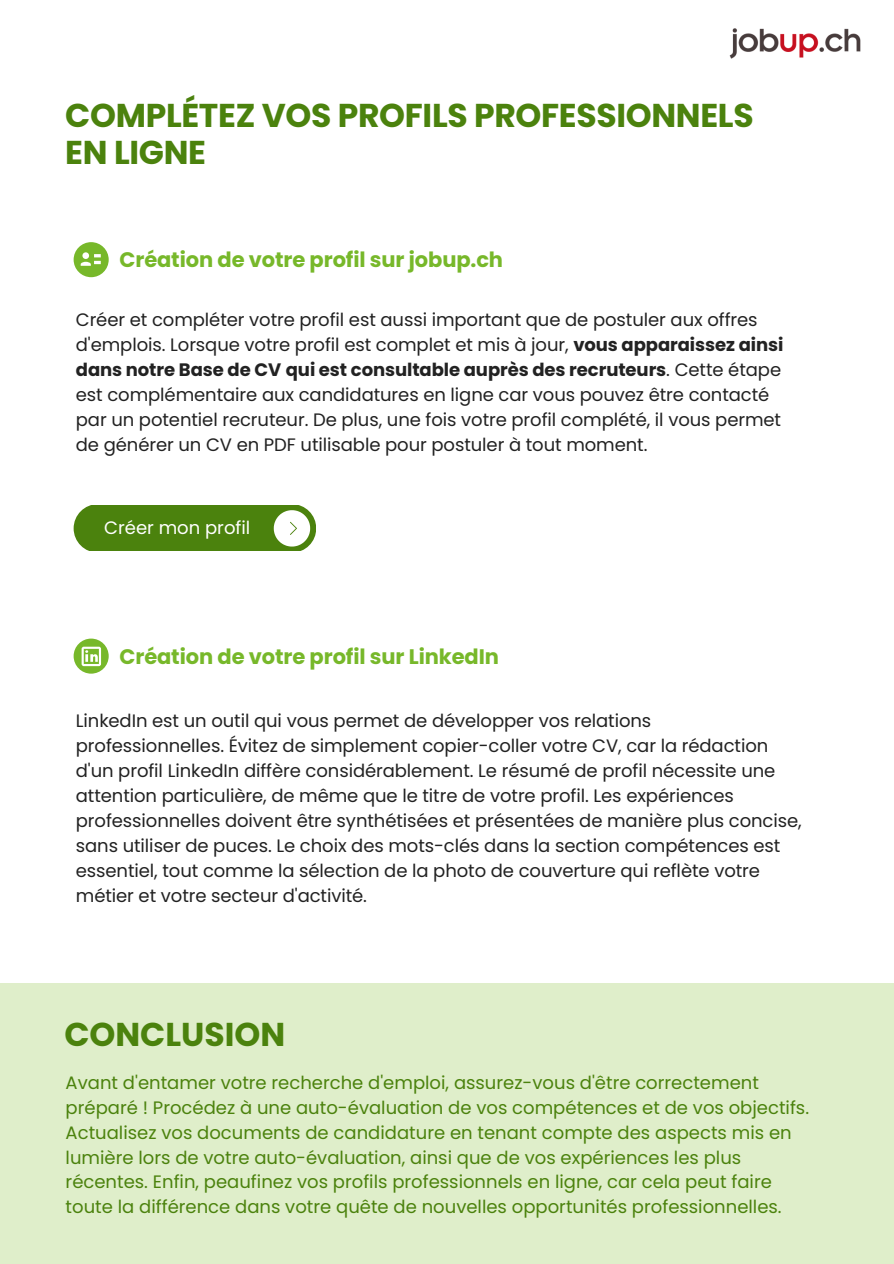
<style>
.page{position:relative;width:894px;height:1264px;background:#fff}
.page>*{position:absolute;margin:0;border:0;box-sizing:border-box;transform-origin:0 0}
.t1{font:700 33px/37.2px "Poppins";letter-spacing:-.01em;color:#4b820d}
.t2{font:700 21px "Poppins";letter-spacing:-.005em;color:#77b82a}
.t3{font:18px/25px "Poppins";letter-spacing:-.005em;color:#222}
.t4{font:18px/24.8px "Poppins";color:#4b820d}
.t5{font:18px "Poppins";color:#fff}
.s1{font-weight:700}
</style>
<div class="page">
<img style="left:729px;top:28px;width:131px;height:31px">
<div style="left:0;top:982px;width:893px;height:281px;background:#dfeeca"></div>
<div style="left:74px;top:242px;width:35px;height:35px;background:#77b82a;border-radius:50%"></div>
<svg style="left:81px;top:252px;width:20px;height:14px"></svg>
<div style="left:74px;top:638px;width:35px;height:35px;background:#77b82a;border-radius:50%"></div>
<svg style="left:82px;top:646px;width:19px;height:20px"></svg>
<svg style="left:74px;top:506px;width:241px;height:45px;background:#61912a"></svg>
<p class="t1" style="left:65px;top:97px;width:689px">COMPLÉTEZ VOS PROFILS PROFESSIONNELS<br>EN LIGNE</p>
<p class="t2" style="left:119px;top:245px;width:385px">Création de votre profil sur jobup.ch</p>
<h2 class="t3" style="left:76px;top:307px;width:708px">Créer et compléter votre profil est aussi important que de postuler aux offres d'emplois. Lorsque votre profil est complet et mis à jour, <span class="s1">vous apparaissez ainsi dans notre Base de CV qui est consultable auprès des recruteurs</span>. Cette étape est complémentaire aux candidatures en ligne car vous pouvez être contacté par un potentiel recruteur. De plus, une fois votre profil complété, il vous permet de générer un CV en PDF utilisable pour postuler à tout moment.</h2>
<p class="t5" style="left:104px;top:515px;width:148px">Créer mon profil</p>
<h2 class="t2" style="left:119px;top:642px;width:381px">Création de votre profil sur LinkedIn</h2>
<h1 class="t3" style="left:76px;top:708px;width:727px">LinkedIn est un outil qui vous permet de développer vos relations professionnelles. Évitez de simplement copier-coller votre CV, car la rédaction d'un profil LinkedIn diffère considérablement. Le résumé de profil nécessite une attention particulière, de même que le titre de votre profil. Les expériences professionnelles doivent être synthétisées et présentées de manière plus concise, sans utiliser de puces. Le choix des mots-clés dans la section compétences est essentiel, tout comme la sélection de la photo de couverture qui reflète votre métier et votre secteur d'activité.</h1>
<p class="t1" style="left:64px;top:1015px;width:222px">CONCLUSION</p>
<p class="t4" style="left:66px;top:1070px;width:744px">Avant d'entamer votre recherche d'emploi, assurez-vous d'être correctement préparé ! Procédez à une auto-évaluation de vos compétences et de vos objectifs.<br>Actualisez vos documents de candidature en tenant compte des aspects mis en lumière lors de votre auto-évaluation, ainsi que de vos expériences les plus récentes. Enfin, peaufinez vos profils professionnels en ligne, car cela peut faire</p>
<p class="t4" style="left:66px;top:1194px;width:717px">toute la différence dans votre quête de nouvelles opportunités professionnelles.</p>
</div>
